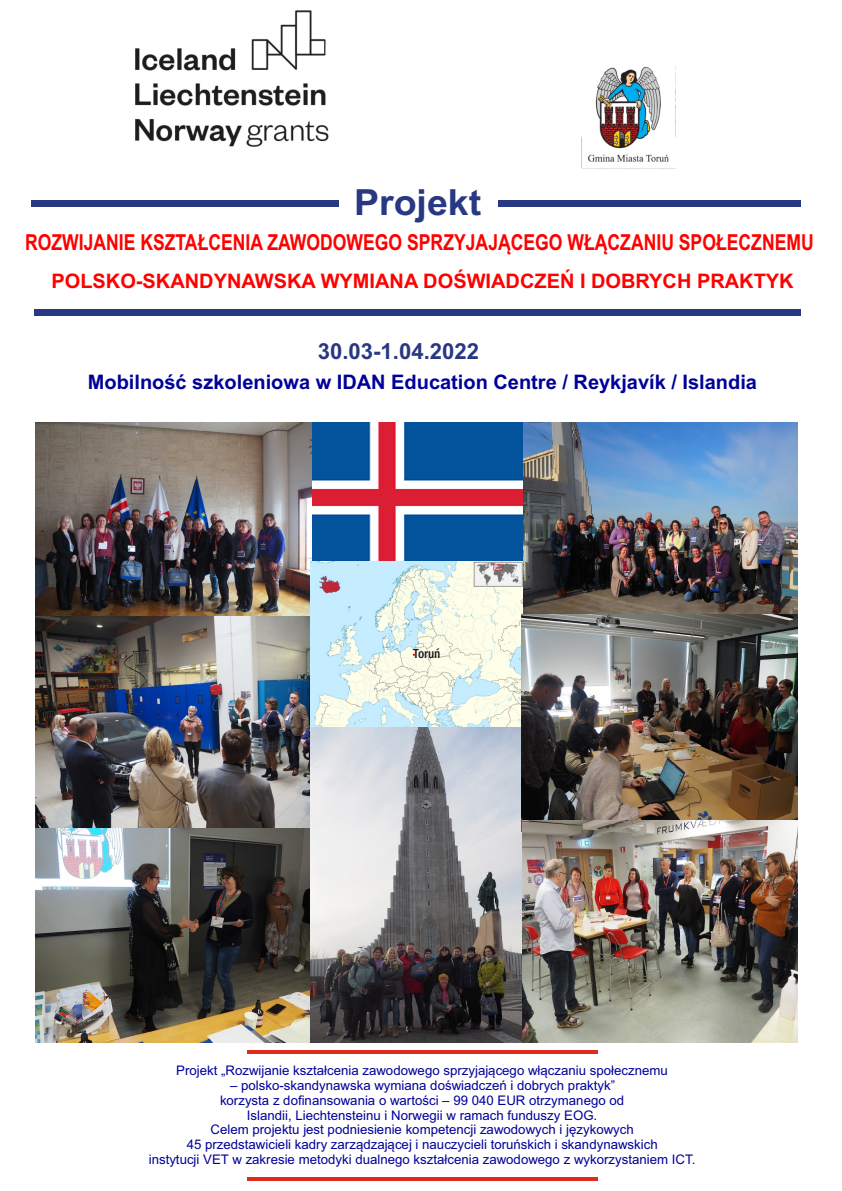
<style>
.page{position:relative;width:842px;height:1191px;background:#fff}
.page>*{position:absolute;margin:0;border:0;box-sizing:border-box;transform-origin:0 0}
.t1{font:700 36px "Arial";color:#283883;scale:1.04 1}
.t2{font:700 22.1px "Arial";color:#283883}
.t3{font:700 22px "Arial";color:#f00;scale:.8 1}
.t4{font:700 20px "Arial";color:#009}
.t5{font:700 20px "Arial";color:#f00}
.t6{font:500 condensed 13.6px "Franklin Gothic";color:#151616}
.t7{font:13.2px/14.8px "Arial";color:#009;text-align:center}
</style>
<div class="page">
<img style="left:36px;top:828px;width:275px;height:214px">
<div style="left:34px;top:310px;width:767px;height:6px;background:#283883"></div>
<div style="left:498px;top:200px;width:303px;height:6px;background:#283883"></div>
<div style="left:31px;top:200px;width:308px;height:6px;background:#283883"></div>
<hr style="left:247px;top:1177px;width:350px;height:3px;background:#dd2b1c">
<hr style="left:247px;top:1050px;width:350px;height:4px;background:#dd2b1c">
<img style="left:581px;top:66px;width:95px;height:103px">
<img style="left:135px;top:10px;width:194px;height:137px">
<img style="left:522px;top:423px;width:276px;height:192px">
<img style="left:311px;top:423px;width:211px;height:139px">
<img style="left:36px;top:423px;width:275px;height:193px">
<img style="left:36px;top:616px;width:275px;height:212px">
<img style="left:311px;top:562px;width:211px;height:165px">
<img style="left:311px;top:727px;width:211px;height:315px">
<img style="left:522px;top:615px;width:276px;height:206px">
<img style="left:522px;top:821px;width:276px;height:221px">
<h1 class="t1" style="left:354px;top:189px;width:124px">Projekt</h1>
<h3 class="t3" style="left:25px;top:234px;width:987px">ROZWIJANIE KSZTAŁCENIA ZAWODOWEGO SPRZYJAJĄCEGO WŁĄCZANIU SPOŁECZNEMU</h3>
<h3 class="t5" style="left:51px;top:273px;width:744px">POLSKO-SKANDYNAWSKA WYMIANA DOŚWIADCZEŃ I DOBRYCH PRAKTYK</h3>
<h2 class="t2" style="left:318px;top:343px;width:163px">30.03-1.04.2022</h2>
<h3 class="t4" style="left:88px;top:375px;width:671px">Mobilność szkoleniowa w IDAN Education Centre / Reykjavík / Islandia</h3>
<p class="t6" style="left:413px;top:648px;width:29px">Toruń</p>
<p class="t7" style="left:176px;top:1064px;width:493px">Projekt „Rozwijanie kształcenia zawodowego sprzyjającego włączaniu społecznemu</p>
<p class="t7" style="left:149px;top:1079px;width:548px">– polsko-skandynawska wymiana doświadczeń i dobrych praktyk”<br>korzysta z dofinansowania o wartości – 99 040 EUR otrzymanego od<br>Islandii, Liechtensteinu i Norwegii w ramach funduszy EOG.<br>Celem projektu jest podniesienie kompetencji zawodowych i językowych<br>45 przedstawicieli kadry zarządzającej i nauczycieli toruńskich i skandynawskich<br>instytucji VET w zakresie metodyki dualnego kształcenia zawodowego z wykorzystaniem ICT.</p>
</div>
